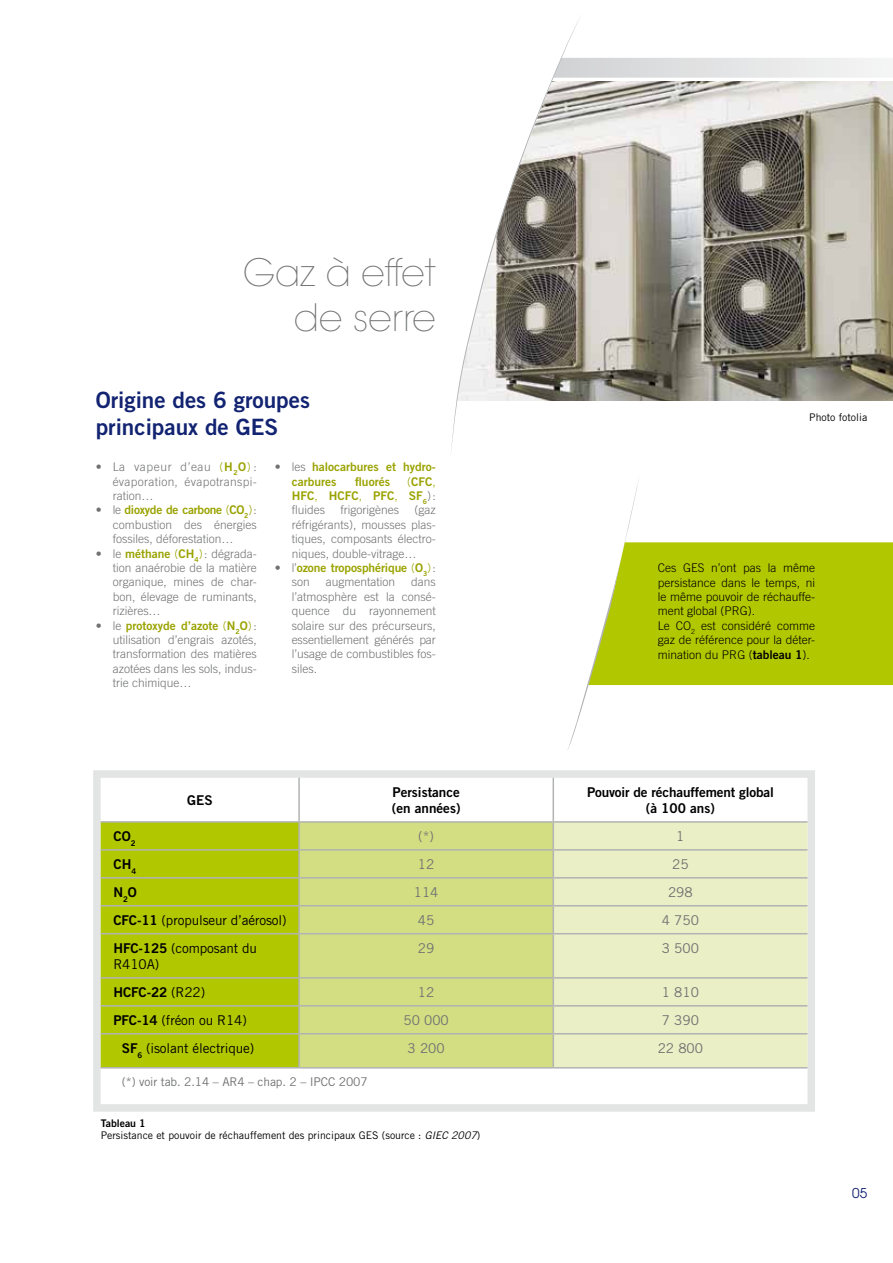
<style>
.page{position:relative;width:893px;height:1263px;background:#fff}
.page>*{position:absolute;margin:0;border:0;box-sizing:border-box;transform-origin:0 0}
.t1{font:200 37.5px/45px "Avant Garde";color:#707172;text-align:right}
.t2{font:22.5px/27px "Trade Gothic Bold Two";color:#122372}
.t3{font:13.5px/16.2px "Trade Gothic";letter-spacing:-.01em;color:#000}
.t4{font:13.5px/16.2px "Trade Gothic Bold Two";letter-spacing:-.01em;color:#000}
.t5{font:13.5px "Trade Gothic";color:#707172}
.t6{font:13.5px "Avant Garde";color:#122372}
.t7{font:300 12px/14.4px "Trade Gothic";color:#707172;text-align:justify}
.t8{font:300 12px/14.4px "Trade Gothic";color:#000}
.t9{font:12px/14.4px "Trade Gothic Bold Two";color:#9aa300}
.t10{font:12px "Trade Gothic";letter-spacing:-.01em;color:#707172}
.t11{font:12px "Trade Gothic Bold Two";letter-spacing:-.02em;color:#9aa300}
.t12{font:10.5px "Trade Gothic";color:#000}
.t13{font:10.5px "Trade Gothic Bold Two";color:#000}
.s1{color:#9aa300}
.s2{font-family:"Trade Gothic Bold Two";font-weight:400;color:#9aa300}
.s3{font-family:"Trade Gothic";font-weight:300;color:#707172}
.s4{font-family:"Trade Gothic";font-weight:300}
.s5{font-family:"Trade Gothic Bold Two";font-weight:400}
.s6{font-family:"Trade Gothic Bold Two"}
.s7{font-family:"Trade Gothic"}
.s8{font-style:italic}
</style>
<div class="page">
<svg style="left:583px;top:58px;width:307px;height:20px"></svg>
<div style="left:93px;top:770px;width:722px;height:342px;border:8px solid #e3e4e4"></div>
<div style="left:101px;top:823px;width:197px;height:244px;background:#b1c800"></div>
<div style="left:300px;top:823px;width:253px;height:244px;background:#d3de82"></div>
<div style="left:554px;top:823px;width:253px;height:244px;background:#eaefc5"></div>
<hr style="left:298px;top:778px;width:2px;height:43px;background:#b1b3b4">
<hr style="left:553px;top:778px;width:1px;height:43px;background:#b1b3b4">
<hr style="left:101px;top:821px;width:198px;height:2px;background:#b1b3b4">
<hr style="left:299px;top:821px;width:254px;height:2px;background:#b1b3b4">
<hr style="left:298px;top:823px;width:2px;height:26px;background:#b1b3b4">
<hr style="left:553px;top:821px;width:254px;height:2px;background:#b1b3b4">
<hr style="left:101px;top:849px;width:198px;height:2px;background:#b1b3b4">
<hr style="left:299px;top:849px;width:254px;height:2px;background:#b1b3b4">
<hr style="left:298px;top:851px;width:2px;height:26px;background:#b1b3b4">
<hr style="left:553px;top:849px;width:254px;height:2px;background:#b1b3b4">
<hr style="left:101px;top:877px;width:198px;height:1px;background:#b1b3b4">
<hr style="left:299px;top:877px;width:254px;height:1px;background:#b1b3b4">
<hr style="left:298px;top:878px;width:2px;height:27px;background:#b1b3b4">
<hr style="left:553px;top:877px;width:254px;height:1px;background:#b1b3b4">
<hr style="left:298px;top:906px;width:2px;height:27px;background:#b1b3b4">
<svg style="left:553px;top:823px;width:1px;height:110px"></svg>
<hr style="left:298px;top:934px;width:2px;height:43px;background:#b1b3b4">
<hr style="left:553px;top:934px;width:1px;height:43px;background:#b1b3b4">
<hr style="left:298px;top:978px;width:2px;height:27px;background:#b1b3b4">
<hr style="left:298px;top:1006px;width:2px;height:27px;background:#b1b3b4">
<svg style="left:553px;top:978px;width:1px;height:55px"></svg>
<hr style="left:298px;top:1034px;width:2px;height:33px;background:#b1b3b4">
<hr style="left:553px;top:1034px;width:1px;height:33px;background:#b1b3b4">
<hr style="left:101px;top:905px;width:198px;height:1px;background:#b1b3b4">
<hr style="left:299px;top:905px;width:254px;height:1px;background:#b1b3b4">
<hr style="left:553px;top:905px;width:254px;height:1px;background:#b1b3b4">
<hr style="left:101px;top:933px;width:198px;height:1px;background:#b1b3b4">
<hr style="left:299px;top:933px;width:254px;height:1px;background:#b1b3b4">
<hr style="left:553px;top:933px;width:254px;height:1px;background:#b1b3b4">
<hr style="left:101px;top:977px;width:198px;height:1px;background:#b1b3b4">
<hr style="left:299px;top:977px;width:254px;height:1px;background:#b1b3b4">
<hr style="left:553px;top:977px;width:254px;height:1px;background:#b1b3b4">
<hr style="left:101px;top:1005px;width:198px;height:1px;background:#b1b3b4">
<hr style="left:299px;top:1005px;width:254px;height:1px;background:#b1b3b4">
<hr style="left:553px;top:1005px;width:254px;height:1px;background:#b1b3b4">
<hr style="left:101px;top:1033px;width:198px;height:1px;background:#b1b3b4">
<hr style="left:299px;top:1033px;width:254px;height:1px;background:#b1b3b4">
<hr style="left:553px;top:1033px;width:254px;height:1px;background:#b1b3b4">
<hr style="left:101px;top:1067px;width:198px;height:1px;background:#b1b3b4">
<hr style="left:299px;top:1067px;width:254px;height:1px;background:#b1b3b4">
<hr style="left:553px;top:1067px;width:254px;height:1px;background:#b1b3b4">
<img style="left:583px;top:82px;width:310px;height:318px">
<svg style="left:451px;top:18px;width:132px;height:433px"></svg>
<svg style="left:567px;top:480px;width:326px;height:270px"></svg>
<h1 class="t1" style="left:243px;top:251px;width:194px">Gaz à effet de serre</h1>
<h2 class="t2" style="left:96px;top:386px;width:216px">Origine des 6 groupes principaux de GES</h2>
<p class="t7" style="left:113px;top:459px;width:146px;text-indent:-17px">• La vapeur d’eau <span class="s1">(</span><span class="s2">H</span><sub>2</sub><span class="s2">O</span><span class="s1">)</span> : évaporation, évapotranspi&shy;ration…</p>
<p class="t11" style="left:96px;top:503px;width:163px"><span class="s3">• le</span> dioxyde de carbone <span class="s4">(</span>CO<sub>2</sub><span class="s4">)</span><span class="s3">:</span></p>
<p class="t7" style="left:113px;top:517px;width:146px">combustion des énergies fossiles, déforestation…</p>
<p class="t7" style="left:113px;top:546px;width:146px;text-indent:-17px">• le <span class="s2">méthane</span> <span class="s1">(</span><span class="s2">CH</span><sub>4</sub><span class="s1">)</span>: dégrada&shy;tion anaérobie de la matière organique, mines de char&shy;bon, élevage de ruminants, rizières…</p>
<p class="t9" style="left:96px;top:618px;width:163px"><span class="s3">• le</span> protoxyde d’azote <span class="s4">(</span>N<sub>2</sub>O<span class="s4">)</span><span class="s3">:</span></p>
<p class="t7" style="left:113px;top:632px;width:146px">utilisation d’engrais azotés, transformation des matières azotées dans les sols, indus&shy;trie chimique…</p>
<p class="t9" style="left:292px;top:459px;width:146px;text-indent:-17px"><span class="s3">• les</span> halocarbures et hydro&shy;carbures</p>
<p class="t9" style="left:292px;top:474px;width:146px;text-align:right"><span class="s4">(</span>CFC<span class="s4">,<br></span>HFC<span class="s4">,</span> HCFC<span class="s4">,</span> PFC<span class="s4">,</span> SF<sub>6</sub><span class="s3">):</span></p>
<p class="t7" style="left:292px;top:503px;width:35px">fluides</p>
<p class="t7" style="left:340px;top:503px;width:60px">frigorigènes</p>
<p class="t9" style="left:355px;top:474px;width:36px">fluorés</p>
<p class="t7" style="left:292px;top:503px;width:146px;text-indent:123px">(gaz réfrigérants), mousses plas&shy;tiques, composants électro&shy;niques, double-vitrage…</p>
<p class="t9" style="left:275px;top:560px;width:163px"><span class="s3">• l’</span>ozone troposphérique <span class="s4">(</span>O<sub>3</sub><span class="s4">)</span><span class="s3">:</span></p>
<p class="t7" style="left:292px;top:575px;width:19px">son</p>
<p class="t7" style="left:326px;top:575px;width:71px">augmentation</p>
<p class="t7" style="left:292px;top:575px;width:146px;text-indent:119px">dans l’atmosphère est la consé&shy;quence du rayonnement solaire sur des précurseurs, essentiellement générés par l’usage de combustibles fos&shy;siles.</p>
<p class="t12" style="left:809px;top:411px;width:60px">Photo fotolia</p>
<p class="t8" style="left:658px;top:561px;width:159px">Ces GES n’ont pas la même persistance dans le temps, ni le même pouvoir de réchauffe&shy;ment global (PRG).<br>Le CO<sub>2</sub> est considéré comme gaz de référence pour la déter&shy;mination du PRG (<span class="s5">tableau 1</span>).</p>
<p class="t4" style="left:187px;top:792px;width:27px">GES</p>
<p class="t4" style="left:392px;top:784px;width:70px">Persistance (en années)</p>
<p class="t4" style="left:587px;top:784px;width:188px;text-align:center">Pouvoir de réchauffement global (à 100 ans)</p>
<p class="t4" style="left:113px;top:828px;width:24px">CO<sub>2</sub></p>
<p class="t5" style="left:418px;top:828px;width:17px">(*)</p>
<p class="t5" style="left:676px;top:828px;width:10px">1</p>
<p class="t4" style="left:113px;top:856px;width:24px">CH<sub>4</sub></p>
<p class="t5" style="left:418px;top:856px;width:18px">12</p>
<p class="t5" style="left:672px;top:856px;width:18px">25</p>
<p class="t4" style="left:113px;top:884px;width:25px">N<sub>2</sub>O</p>
<p class="t5" style="left:414px;top:884px;width:26px">114</p>
<p class="t5" style="left:668px;top:884px;width:26px">298</p>
<p class="t3" style="left:113px;top:912px;width:175px"><span class="s6">CFC-11</span> (propulseur d’aérosol)</p>
<p class="t5" style="left:418px;top:912px;width:18px">45</p>
<p class="t5" style="left:662px;top:912px;width:39px">4 750</p>
<p class="t3" style="left:113px;top:940px;width:145px"><span class="s6">HFC-125</span> (composant du<br>R410A)</p>
<p class="t5" style="left:418px;top:940px;width:18px">29</p>
<p class="t5" style="left:662px;top:940px;width:39px">3 500</p>
<p class="t4" style="left:113px;top:984px;width:93px">HCFC-22 <span class="s7">(R22)</span></p>
<p class="t5" style="left:418px;top:984px;width:18px">12</p>
<p class="t5" style="left:662px;top:984px;width:39px">1 810</p>
<p class="t3" style="left:113px;top:1012px;width:135px"><span class="s6">PFC-14</span> (fréon ou R14)</p>
<p class="t5" style="left:403px;top:1012px;width:47px">50 000</p>
<p class="t5" style="left:662px;top:1012px;width:39px">7 390</p>
<p class="t3" style="left:122px;top:1040px;width:134px"><span class="s6">SF</span><sub>6</sub> (isolant électrique)</p>
<p class="t5" style="left:408px;top:1040px;width:39px">3 200</p>
<p class="t5" style="left:658px;top:1040px;width:47px">22 800</p>
<p class="t10" style="left:122px;top:1074px;width:247px">(*) voir tab. 2.14 – AR4 – chap. 2 – IPCC 2007</p>
<p class="t13" style="left:101px;top:1116px;width:47px">Tableau 1</p>
<p class="t12" style="left:101px;top:1129px;width:381px">Persistance et pouvoir de réchauffement des principaux GES (source : <span class="s8">GIEC 2007</span>)</p>
<p class="t6" style="left:852px;top:1185px;width:16px">05</p>
</div>
